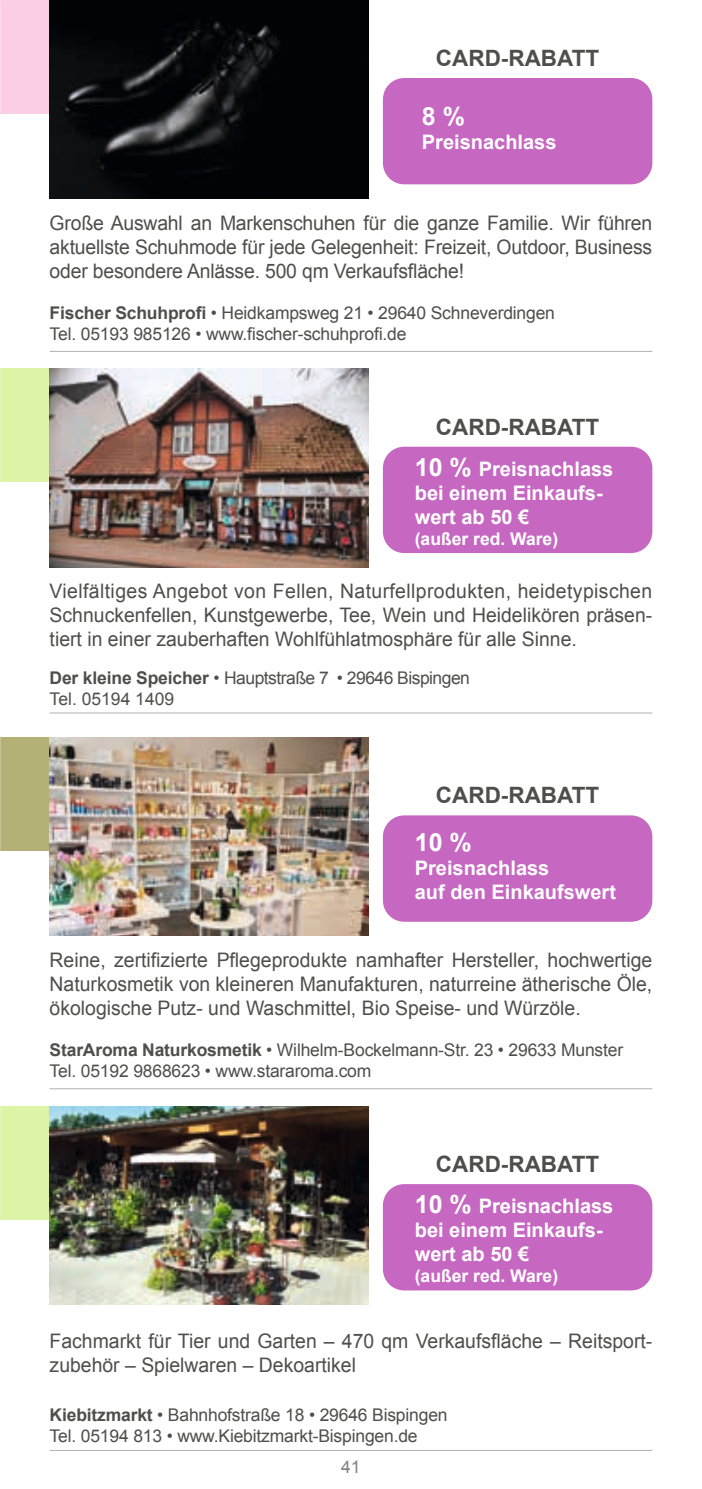
<style>
.page{position:relative;width:702px;height:1489px;background:#fff}
.page>*{position:absolute;margin:0;border:0;box-sizing:border-box;transform-origin:0 0}
.t1{font:700 25px "Arial";color:#fff}
.t2{font:700 22.5px "Arial";color:#4e4e4d}
.t3{font:20px/24px "Arial";color:#4e4e4d;text-align:justify}
.t4{font:700 20px/24px "Arial";color:#fff}
.t5{font:17.5px/21px "Arial";letter-spacing:-.01em;color:#4e4e4d}
.t6{font:17.5px/21px "Arial";letter-spacing:-.03em;color:#4e4e4d}
.t7{font:700 17.5px "Arial";color:#fff}
.t8{font:17.5px "Arial";color:#818281}
.s1{font-weight:700}
.s2{font-size:25px}
</style>
<div class="page">
<div style="left:0;top:0;width:142px;height:113px;background:#fccee5"></div>
<img style="left:50px;top:0;width:319px;height:198px">
<hr style="left:50px;top:351px;width:602px;height:1px;background:#afb0b0">
<div style="left:383px;top:78px;width:269px;height:106px;background:#c667c2;border-radius:21px"></div>
<div style="left:0;top:369px;width:142px;height:113px;background:#ddf3a6"></div>
<img style="left:50px;top:369px;width:319px;height:198px">
<hr style="left:50px;top:712px;width:602px;height:1px;background:#afb0b0">
<div style="left:383px;top:446px;width:269px;height:107px;background:#c667c2;border-radius:21px"></div>
<div style="left:0;top:1106px;width:142px;height:113px;background:#ddf3a6"></div>
<img style="left:50px;top:1106px;width:319px;height:198px">
<hr style="left:50px;top:1449px;width:602px;height:1px;background:#afb0b0">
<div style="left:383px;top:1183px;width:269px;height:107px;background:#c667c2;border-radius:21px"></div>
<div style="left:0;top:737px;width:142px;height:113px;background:#b4b176"></div>
<img style="left:50px;top:737px;width:319px;height:198px">
<hr style="left:50px;top:1088px;width:602px;height:1px;background:#afb0b0">
<div style="left:383px;top:815px;width:269px;height:106px;background:#c667c2;border-radius:21px"></div>
<p class="t2" style="left:436px;top:43px;width:165px">CARD-RABATT</p>
<p class="t1" style="left:422px;top:99px;width:45px">8 %</p>
<p class="t4" style="left:422px;top:130px;width:136px">Preisnachlass</p>
<p class="t3" style="left:50px;top:211px;width:604px">Große Auswahl an Markenschuhen für die ganze Familie. Wir führen aktuellste Schuhmode für jede Gelegenheit: Freizeit, Outdoor, Business oder besondere Anlässe. 500 qm Verkaufsfläche!</p>
<p class="t5" style="left:50px;top:302px;width:507px"><span class="s1">Fischer Schuhprofi</span> • Heidkampsweg 21 • 29640 Schneverdingen<br>Tel. 05193 985126 • www.fischer-schuhprofi.de</p>
<p class="t2" style="left:436px;top:412px;width:165px">CARD-RABATT</p>
<p class="t4" style="left:415px;top:457px;width:200px"><span class="s2">10 %</span> Preisnachlass bei einem Einkaufs&shy;wert ab 50 €</p>
<p class="t7" style="left:415px;top:527px;width:145px">(außer red. Ware)</p>
<p class="t3" style="left:50px;top:579px;width:604px">Vielfältiges Angebot von Fellen, Naturfellprodukten, heidetypischen Schnuckenfellen, Kunstgewerbe, Tee, Wein und Heidelikören präsen&shy;tiert in einer zauberhaften Wohlfühlatmosphäre für alle Sinne.</p>
<p class="t6" style="left:50px;top:667px;width:422px"><span class="s1">Der kleine Speicher</span> • Hauptstraße 7 • 29646 Bispingen<br>Tel. 05194 1409</p>
<p class="t2" style="left:436px;top:780px;width:165px">CARD-RABATT</p>
<p class="t1" style="left:415px;top:825px;width:58px">10 %</p>
<p class="t4" style="left:415px;top:856px;width:203px">Preisnachlass<br>auf den Einkaufswert</p>
<p class="t3" style="left:50px;top:948px;width:604px">Reine, zertifizierte Pflegeprodukte namhafter Hersteller, hochwertige Naturkosmetik von kleineren Manufakturen, naturreine ätherische Öle, ökologische Putz- und Waschmittel, Bio Speise- und Würzöle.</p>
<p class="t5" style="left:50px;top:1039px;width:575px"><span class="s1">StarAroma Naturkosmetik</span> • Wilhelm-Bockelmann-Str. 23 • 29633 Munster<br>Tel. 05192 9868623 • www.stararoma.com</p>
<p class="t2" style="left:436px;top:1149px;width:165px">CARD-RABATT</p>
<p class="t4" style="left:415px;top:1194px;width:200px"><span class="s2">10 %</span> Preisnachlass bei einem Einkaufs&shy;wert ab 50 €</p>
<p class="t7" style="left:415px;top:1264px;width:145px">(außer red. Ware)</p>
<p class="t3" style="left:50px;top:1328px;width:604px">Fachmarkt für Tier und Garten – 470 qm Verkaufsfläche – Reitsport&shy;zubehör – Spielwaren – Dekoartikel</p>
<p class="t5" style="left:50px;top:1404px;width:399px"><span class="s1">Kiebitzmarkt</span> • Bahnhofstraße 18 • 29646 Bispingen<br>Tel. 05194 813 • www.Kiebitzmarkt-Bispingen.de</p>
<p class="t8" style="left:341px;top:1455px;width:21px">41</p>
</div>
